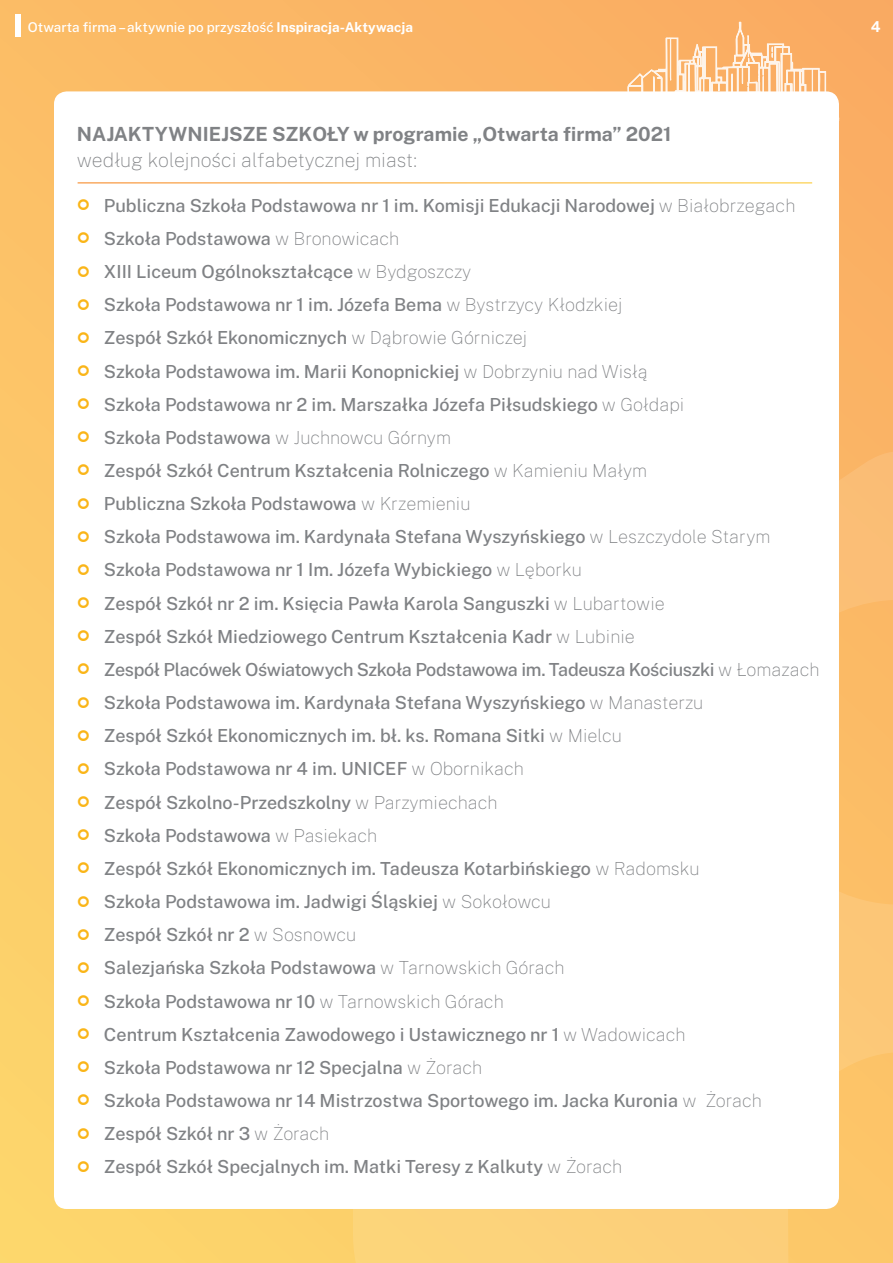
<style>
.page{position:relative;width:893px;height:1263px;background:#fff}
.page>*{position:absolute;margin:0;border:0;box-sizing:border-box;transform-origin:0 0}
.t1{font:700 19.5px/25.5px "Public Sans";color:#808285}
.t2{font:500 18px "Public Sans";color:#808285}
.t3{font:500 18px "Public Sans";letter-spacing:-.02em;color:#808285}
.t4{font:700 15px "Public Sans";color:#fff}
.t5{font:500 13.5px "Public Sans";color:#fff}
.s1{font-weight:700}
.s2{font-weight:100}
</style>
<div class="page">
<div style="left:0;top:0;width:893px;height:1263px;background:linear-gradient(to bottom,#fbb365,#fdda6d)"></div>
<div style="left:16px;top:14px;width:5px;height:22px;background:#fff"></div>
<svg style="left:533px;top:20px;width:306px;height:80px;background:#fab875"></svg>
<svg style="left:353px;top:450px;width:540px;height:813px;background:#fbc671"></svg>
<div style="left:54px;top:91px;width:785px;height:1118px;background:#fff;border-radius:13px"></div>
<p class="t5" style="left:28px;top:17px;width:387px">Otwarta firma – aktywnie po przyszłość <span class="s1">Inspiracja-Aktywacja</span></p>
<p class="t4" style="left:871px;top:16px;width:11px">4</p>
<p class="t1" style="left:77px;top:120px;width:596px">NAJAKTYWNIEJSZE SZKOŁY w programie „Otwarta firma” 2021 <span class="s2">według kolejności alfabetycznej miast:</span></p>
<p class="t2" style="left:104px;top:192px;width:693px">Publiczna Szkoła Podstawowa nr 1 im. Komisji Edukacji Narodowej <span class="s2">w Białobrzegach</span></p>
<p class="t2" style="left:104px;top:225px;width:297px">Szkoła Podstawowa <span class="s2">w Bronowicach</span></p>
<p class="t2" style="left:104px;top:258px;width:369px">XIII Liceum Ogólnokształcące <span class="s2">w Bydgoszczy</span></p>
<p class="t2" style="left:104px;top:292px;width:520px">Szkoła Podstawowa nr 1 im. Józefa Bema <span class="s2">w Bystrzycy Kłodzkiej</span></p>
<p class="t2" style="left:104px;top:325px;width:425px">Zespół Szkół Ekonomicznych <span class="s2">w Dąbrowie Górniczej</span></p>
<p class="t2" style="left:104px;top:358px;width:545px">Szkoła Podstawowa im. Marii Konopnickiej <span class="s2">w Dobrzyniu nad Wisłą</span></p>
<p class="t2" style="left:104px;top:391px;width:582px">Szkoła Podstawowa nr 2 im. Marszałka Józefa Piłsudskiego <span class="s2">w Gołdapi</span></p>
<p class="t2" style="left:104px;top:424px;width:349px">Szkoła Podstawowa <span class="s2">w Juchnowcu Górnym</span></p>
<p class="t2" style="left:104px;top:457px;width:545px">Zespół Szkół Centrum Kształcenia Rolniczego <span class="s2">w Kamieniu Małym</span></p>
<p class="t2" style="left:104px;top:491px;width:368px">Publiczna Szkoła Podstawowa <span class="s2">w Krzemieniu</span></p>
<p class="t2" style="left:104px;top:524px;width:668px">Szkoła Podstawowa im. Kardynała Stefana Wyszyńskiego <span class="s2">w Leszczydole Starym</span></p>
<p class="t2" style="left:104px;top:557px;width:479px">Szkoła Podstawowa nr 1 Im. Józefa Wybickiego <span class="s2">w Lęborku</span></p>
<p class="t2" style="left:104px;top:590px;width:562px">Zespół Szkół nr 2 im. Księcia Pawła Karola Sanguszki <span class="s2">w Lubartowie</span></p>
<p class="t2" style="left:104px;top:623px;width:532px">Zespół Szkół Miedziowego Centrum Kształcenia Kadr <span class="s2">w Lubinie</span></p>
<p class="t3" style="left:104px;top:656px;width:717px">Zespół Placówek Oświatowych Szkoła Podstawowa im. Tadeusza Kościuszki <span class="s2">w Łomazach</span></p>
<p class="t2" style="left:104px;top:689px;width:601px">Szkoła Podstawowa im. Kardynała Stefana Wyszyńskiego <span class="s2">w Manasterzu</span></p>
<p class="t2" style="left:104px;top:723px;width:519px">Zespół Szkół Ekonomicznych im. bł. ks. Romana Sitki <span class="s2">w Mielcu</span></p>
<p class="t2" style="left:104px;top:756px;width:422px">Szkoła Podstawowa nr 4 im. UNICEF <span class="s2">w Obornikach</span></p>
<p class="t2" style="left:104px;top:789px;width:395px">Zespół Szkolno-Przedszkolny <span class="s2">w Parzymiechach</span></p>
<p class="t2" style="left:104px;top:822px;width:275px">Szkoła Podstawowa <span class="s2">w Pasiekach</span></p>
<p class="t2" style="left:104px;top:855px;width:597px">Zespół Szkół Ekonomicznych im. Tadeusza Kotarbińskiego <span class="s2">w Radomsku</span></p>
<p class="t2" style="left:104px;top:888px;width:448px">Szkoła Podstawowa im. Jadwigi Śląskiej <span class="s2">w Sokołowcu</span></p>
<p class="t2" style="left:104px;top:922px;width:254px">Zespół Szkół nr 2 <span class="s2">w Sosnowcu</span></p>
<p class="t2" style="left:104px;top:955px;width:462px">Salezjańska Szkoła Podstawowa <span class="s2">w Tarnowskich Górach</span></p>
<p class="t2" style="left:104px;top:988px;width:401px">Szkoła Podstawowa nr 10 <span class="s2">w Tarnowskich Górach</span></p>
<p class="t2" style="left:104px;top:1021px;width:583px">Centrum Kształcenia Zawodowego i Ustawicznego nr 1 <span class="s2">w Wadowicach</span></p>
<p class="t2" style="left:104px;top:1054px;width:380px">Szkoła Podstawowa nr 12 Specjalna <span class="s2">w Żorach</span></p>
<p class="t2" style="left:104px;top:1087px;width:659px">Szkoła Podstawowa nr 14 Mistrzostwa Sportowego im. Jacka Kuronia <span class="s2">w Żorach</span></p>
<p class="t2" style="left:104px;top:1120px;width:227px">Zespół Szkół nr 3 <span class="s2">w Żorach</span></p>
<p class="t2" style="left:104px;top:1154px;width:520px">Zespół Szkół Specjalnych im. Matki Teresy z Kalkuty <span class="s2">w Żorach</span></p>
</div>
